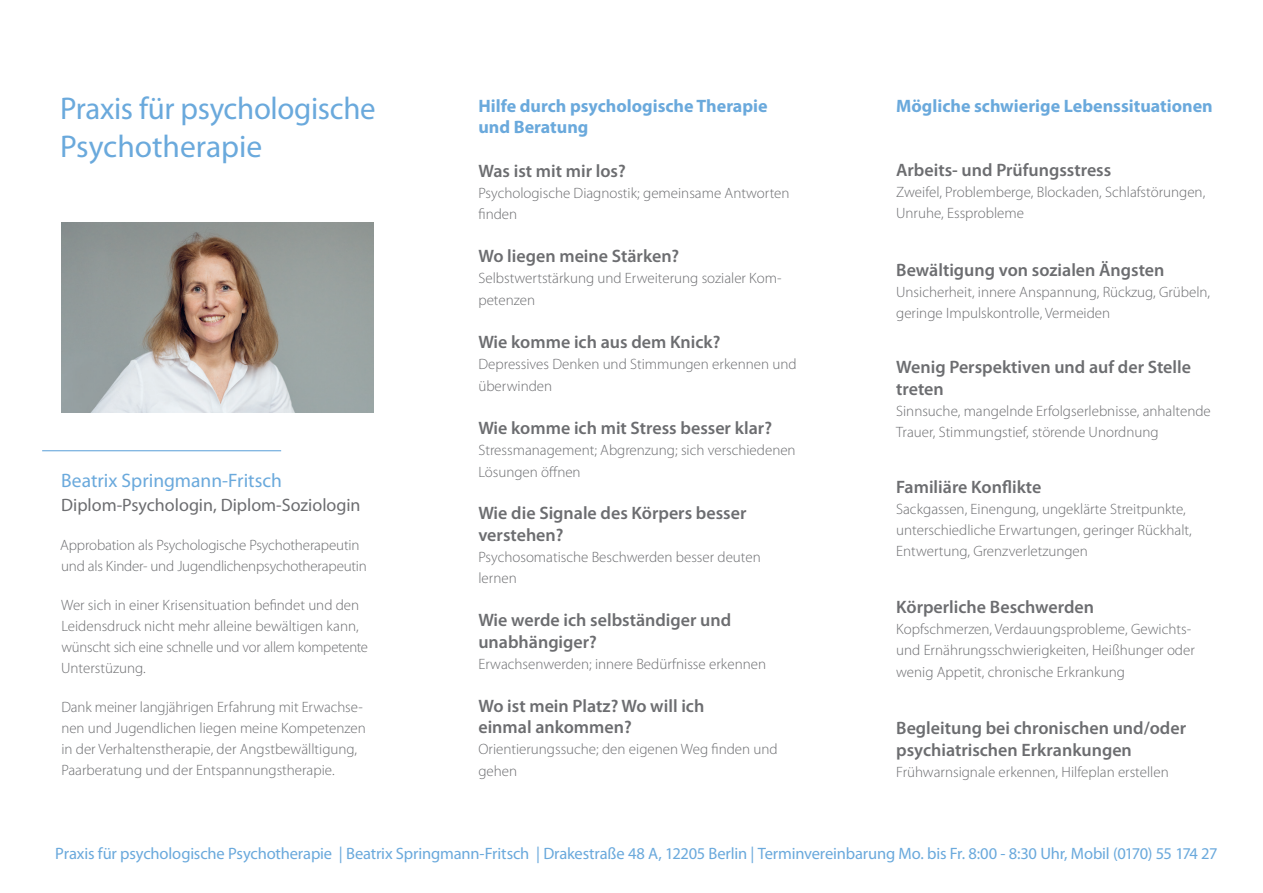
<style>
.page{position:relative;width:1263px;height:893px;background:#fff}
.page>*{position:absolute;margin:0;border:0;box-sizing:border-box;transform-origin:0 0}
.t1{font:31.5px/37.8px "Myriad Pro";letter-spacing:-.01em;color:#6aa9dc}
.t2{font:19.5px "Myriad Pro";color:#6aa9dc}
.t3{font:600 18px/21.6px "Myriad Pro";color:#6c6d70}
.t4{font:700 18px/21.6px "Myriad Pro";color:#6aa9dc}
.t5{font:18px "Myriad Pro";color:#6c6d70}
.t6{font:16.5px "Myriad Pro";letter-spacing:-.01em;color:#6aa9dc}
.t7{font:300 15px/21px "Myriad Pro";color:#6c6d70}
</style>
<div class="page">
<img style="left:61px;top:222px;width:313px;height:191px">
<hr style="left:42px;top:450px;width:239px;height:1px;background:#6aa9dc">
<h1 class="t1" style="left:60px;top:89px;width:317px">Praxis für psychologische<br>Psychotherapie</h1>
<h2 class="t2" style="left:61px;top:468px;width:222px">Beatrix Springmann-Fritsch</h2>
<p class="t5" style="left:61px;top:494px;width:301px">Diplom-Psychologin, Diplom-Soziologin</p>
<p class="t7" style="left:60px;top:535px;width:308px">Approbation als Psychologische Psychotherapeutin und als Kinder- und Jugendlichenpsychotherapeutin</p>
<p class="t7" style="left:61px;top:595px;width:308px">Wer sich in einer Krisensituation befindet und den Leidensdruck nicht mehr alleine bewältigen kann, wünscht sich eine schnelle und vor allem kompetente Unterstüzung.</p>
<p class="t7" style="left:61px;top:697px;width:306px">Dank meiner langjährigen Erfahrung mit Erwachse&shy;nen und Jugendlichen liegen meine Kompetenzen in der Verhaltenstherapie, der Angstbewälltigung, Paarberatung und der Entspannungstherapie.</p>
<p class="t4" style="left:478px;top:94px;width:291px">Hilfe durch psychologische Therapie und Beratung</p>
<p class="t3" style="left:478px;top:159px;width:149px">Was ist mit mir los?</p>
<p class="t7" style="left:478px;top:182px;width:313px;line-height:21.6px">Psychologische Diagnostik; gemeinsame Antworten finden</p>
<p class="t3" style="left:478px;top:245px;width:202px">Wo liegen meine Stärken?</p>
<p class="t7" style="left:478px;top:268px;width:305px;line-height:21.6px">Selbstwertstärkung und Erweiterung sozialer Kom&shy;petenzen</p>
<p class="t3" style="left:478px;top:331px;width:244px">Wie komme ich aus dem Knick?</p>
<p class="t7" style="left:478px;top:354px;width:320px;line-height:21.6px">Depressives Denken und Stimmungen erkennen und überwinden</p>
<p class="t3" style="left:478px;top:417px;width:295px">Wie komme ich mit Stress besser klar?</p>
<p class="t7" style="left:478px;top:439px;width:319px;line-height:21.6px">Stressmanagement; Abgrenzung; sich verschiedenen<br>Lösungen öffnen</p>
<p class="t3" style="left:478px;top:502px;width:270px">Wie die Signale des Körpers besser verstehen?</p>
<p class="t7" style="left:478px;top:546px;width:284px;line-height:21.6px">Psychosomatische Beschwerden besser deuten lernen</p>
<p class="t3" style="left:478px;top:609px;width:254px">Wie werde ich selbständiger und unabhängiger?</p>
<p class="t7" style="left:478px;top:654px;width:289px">Erwachsenwerden; innere Bedürfnisse erkennen</p>
<p class="t3" style="left:478px;top:694px;width:227px">Wo ist mein Platz? Wo will ich einmal ankommen?</p>
<p class="t7" style="left:478px;top:739px;width:301px;line-height:21.6px">Orientierungssuche; den eigenen Weg finden und gehen</p>
<p class="t4" style="left:896px;top:94px;width:318px">Mögliche schwierige Lebenssituationen</p>
<p class="t3" style="left:896px;top:159px;width:217px">Arbeits- und Prüfungsstress</p>
<p class="t7" style="left:896px;top:182px;width:311px">Zweifel, Problemberge, Blockaden, Schlafstörungen,<br>Unruhe, Essprobleme</p>
<p class="t3" style="left:896px;top:258px;width:270px">Bewältigung von sozialen Ängsten</p>
<p class="t7" style="left:896px;top:281px;width:315px">Unsicherheit, innere Anspannung, Rückzug, Grübeln, geringe Impulskontrolle, Vermeiden</p>
<p class="t3" style="left:896px;top:356px;width:296px">Wenig Perspektiven und auf der Stelle treten</p>
<p class="t7" style="left:896px;top:400px;width:316px">Sinnsuche, mangelnde Erfolgserlebnisse, anhaltende<br>Trauer, Stimmungstief, störende Unordnung</p>
<p class="t3" style="left:896px;top:475px;width:147px">Familiäre Konflikte</p>
<p class="t7" style="left:896px;top:498px;width:297px">Sackgassen, Einengung, ungeklärte Streitpunkte, unterschiedliche Erwartungen, geringer Rückhalt,<br>Entwertung, Grenzverletzungen</p>
<p class="t3" style="left:896px;top:596px;width:199px">Körperliche Beschwerden</p>
<p class="t7" style="left:896px;top:619px;width:300px">Kopfschmerzen, Verdauungsprobleme, Gewichts&shy;und Ernährungsschwierigkeiten, Heißhunger oder wenig Appetit, chronische Erkrankung</p>
<p class="t3" style="left:896px;top:717px;width:291px">Begleitung bei chronischen und/oder psychiatrischen Erkrankungen</p>
<p class="t7" style="left:896px;top:761px;width:274px">Frühwarnsignale erkennen, Hilfeplan erstellen</p>
<p class="t6" style="left:55px;top:843px;width:1164px">Praxis für psychologische Psychotherapie | Beatrix Springmann-Fritsch | Drakestraße 48 A, 12205 Berlin | Terminvereinbarung Mo. bis Fr. 8:00 - 8:30 Uhr, Mobil (0170) 55 174 27</p>
</div>
